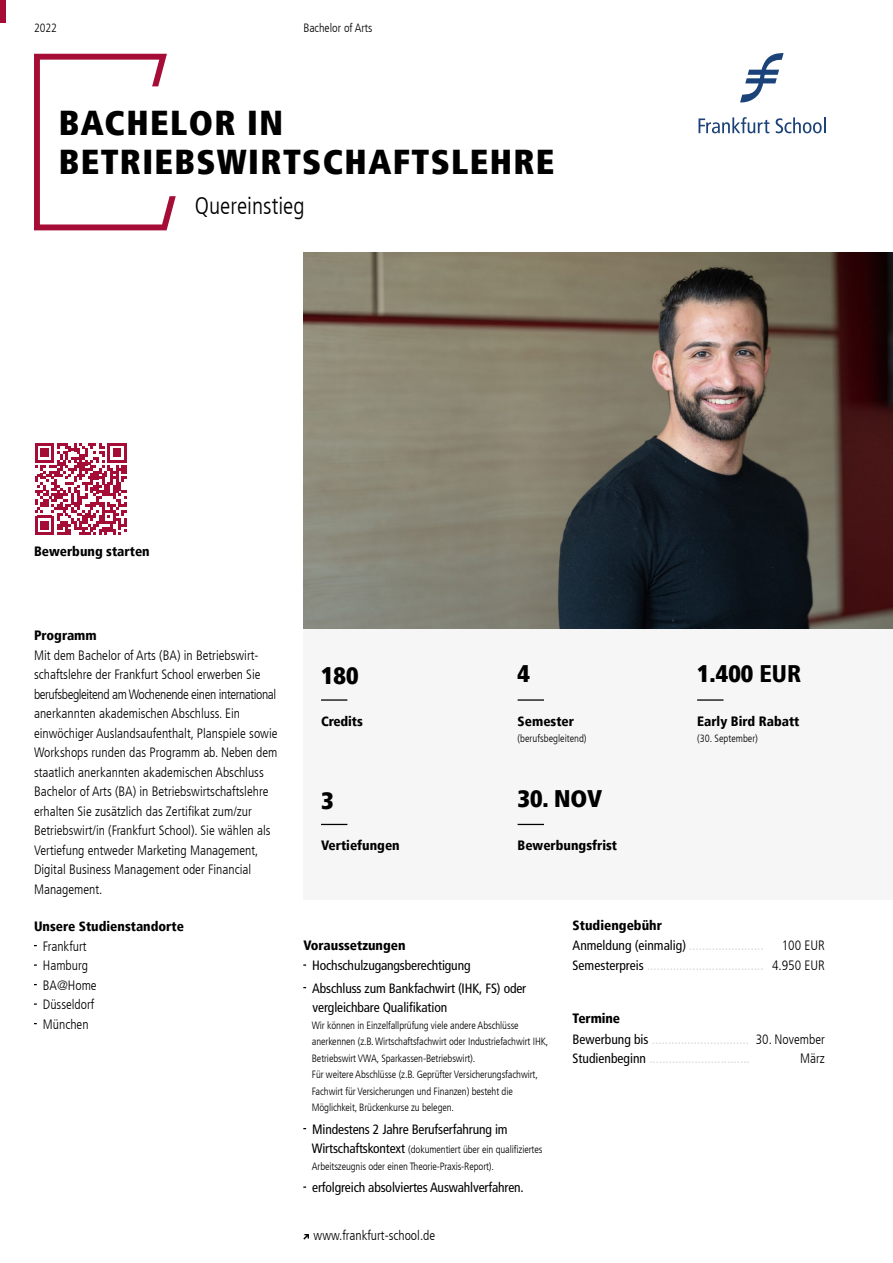
<style>
.page{position:relative;width:893px;height:1263px;background:#fff}
.page>*{position:absolute;margin:0;border:0;box-sizing:border-box;transform-origin:0 0}
.t1{font:900 condensed 34.5px/39px "Frutiger LT";letter-spacing:.04em;color:#000}
.t2{font:900 condensed 24px "Frutiger LT";color:#000}
.t3{font:300 condensed 24px "Frutiger LT";color:#000}
.t4{font:300 condensed 13.5px/19.5px "Frutiger LT";color:#000}
.t5{font:condensed 13.5px/20.2px "Frutiger LT";color:#dadada}
.t6{font:condensed 13.5px/22.5px "Frutiger LT";letter-spacing:-.01em;color:#000}
.t7{font:900 condensed 13.5px "Frutiger LT";color:#000}
.t8{font:300 condensed 12px "Frutiger LT";color:#000}
.t9{font:300 condensed 10.5px/16.5px "Frutiger LT";letter-spacing:-.01em;color:#000}
.s1{font-style:inherit}
.s2{font-weight:400;font-size:13.5px}
.s3{font-weight:900;color:#000}
.s4{color:#000}
.s5{font-weight:300;color:#000}
</style>
<div class="page">
<div style="left:0;top:0;width:6px;height:23px;background:#a50c36"></div>
<svg style="left:303px;top:1234px;width:6px;height:5px"></svg>
<svg style="left:740px;top:53px;width:44px;height:50px"></svg>
<svg style="left:698px;top:117px;width:71px;height:16px"></svg>
<svg style="left:776px;top:117px;width:50px;height:16px"></svg>
<div style="left:303px;top:630px;width:590px;height:270px;background:#f6f6f6"></div>
<svg style="left:321px;top:824px;width:26px;height:1px"></svg>
<svg style="left:518px;top:824px;width:26px;height:1px"></svg>
<svg style="left:34px;top:54px;width:142px;height:176px"></svg>
<svg style="left:35px;top:443px;width:92px;height:92px"></svg>
<img style="left:303px;top:252px;width:590px;height:377px">
<hr style="left:321px;top:699px;width:26px;height:2px;background:#000">
<hr style="left:518px;top:699px;width:26px;height:2px;background:#000">
<hr style="left:697px;top:699px;width:26px;height:2px;background:#000">
<p class="t8" style="left:34px;top:21px;width:25px">2022</p>
<p class="t8" style="left:303px;top:21px;width:71px">Bachelor of Arts</p>
<h1 class="t1" style="left:59px;top:103px;width:497px">BACHELOR IN<br>BETRIEBSWIRTSCHAFTSLEHRE</h1>
<h2 class="t3" style="left:195px;top:192px;width:111px">Quereinstieg</h2>
<p class="t7" style="left:34px;top:544px;width:117px">Bewerbung starten</p>
<p class="t7" style="left:34px;top:627px;width:64px">Programm</p>
<p class="t4" style="left:34px;top:645px;width:245px">Mit dem Bachelor of Arts (BA) in Betriebswirt&shy;schaftslehre der Frankfurt School erwerben Sie berufsbegleitend am Wochenende einen international anerkannten akademischen Abschluss. Ein einwöchiger Auslandsaufenthalt, Planspiele sowie Workshops runden das Programm ab. Neben dem staatlich anerkannten akademischen Abschluss Bachelor of Arts (BA) in Betriebswirtschaftslehre erhalten Sie zusätzlich das Zertifikat zum/zur Betriebswirt/in (Frankfurt School). Sie wählen als Vertiefung entweder Marketing Management, Digital Business Management oder Financial Management.</p>
<h2 class="t2" style="left:321px;top:661px;width:39px">180</h2>
<h2 class="t2" style="left:518px;top:659px;width:14px">4</h2>
<h2 class="t2" style="left:697px;top:659px;width:106px">1.400 <span class="s1">EUR</span></h2>
<p class="t7" style="left:321px;top:713px;width:43px">Credits</p>
<p class="t7" style="left:518px;top:713px;width:58px">Semester</p>
<p class="t9" style="left:518px;top:730px;width:71px">(berufsbegleitend)</p>
<h2 class="t2" style="left:697px;top:659px;width:96px">ENGLISH</h2>
<p class="t7" style="left:321px;top:713px;width:52px">Location</p>
<p class="t7" style="left:518px;top:713px;width:104px">Programme start</p>
<p class="t7" style="left:697px;top:713px;width:145px">L nguage of instruction</p>
<p class="t7" style="left:697px;top:713px;width:104px">Early Bird Rabatt</p>
<p class="t9" style="left:697px;top:730px;width:62px">(30. September)</p>
<h2 class="t2" style="left:321px;top:785px;width:14px">3</h2>
<h2 class="t2" style="left:518px;top:784px;width:86px">30. NOV</h2>
<p class="t7" style="left:321px;top:837px;width:80px">Vertiefungen</p>
<p class="t7" style="left:518px;top:837px;width:101px">Bewerbungsfrist</p>
<p class="t7" style="left:34px;top:918px;width:152px">Unsere Studienstandorte</p>
<p class="t4" style="left:43px;top:936px;width:55px">Frankfurt<br>Hamburg<br>BA@Home<br>Düsseldorf<br>München</p>
<p class="t7" style="left:303px;top:938px;width:104px">Voraussetzungen</p>
<p class="t6" style="left:312px;top:954px;width:216px">Hochschulzugangsberechtigung<br>Abschluss zum Bankfachwirt (IHK, FS) oder</p>
<p class="t6" style="left:313px;top:996px;width:136px">vergleichbare Qualifikation</p>
<p class="t9" style="left:312px;top:1017px;width:238px">Wir können in Einzelfallprüfung viele andere Abschlüsse anerkennen (z.B. Wirtschaftsfachwirt oder Industriefachwirt IHK, Betriebswirt VWA, Sparkassen-Betriebswirt).<br>Für weitere Abschlüsse (z.B. Geprüfter Versicherungsfachwirt, Fachwirt für Versicherungen und Finanzen) besteht die Möglichkeit, Brückenkurse zu belegen.</p>
<p class="t6" style="left:312px;top:1118px;width:197px">Mindestens 2 Jahre Berufserfahrung im</p>
<p class="t9" style="left:312px;top:1141px;width:232px"><span class="s2">Wirtschaftskontext</span> (dokumentiert über ein qualifiziertes<br>Arbeitszeugnis oder einen Theorie-Praxis-Report).</p>
<p class="t6" style="left:312px;top:1176px;width:213px">erfolgreich absolviertes Auswahlverfahren.</p>
<p class="t4" style="left:314px;top:1225px;width:123px">www.frankfurt-school.de</p>
<p class="t5" style="left:573px;top:914px;width:193px;line-height:20.7px"><span class="s3">Studiengebühr<br></span><span class="s4">Anmeldung (einmalig)</span> .......................</p>
<p class="t5" style="left:573px;top:936px;width:254px;line-height:19.8px;text-align:right"><span class="s5">100 EUR<br></span><span class="s4">Semesterpreis</span> .................................... <span class="s5">4.950 EUR</span></p>
<p class="t5" style="left:573px;top:1008px;width:254px"><span class="s3">Termine<br></span><span class="s4">Bewerbung bis</span> .............................. <span class="s5">30. November<br></span><span class="s4">Studienbeginn</span> ...............................</p>
<p class="t4" style="left:800px;top:1049px;width:26px">März</p>
</div>
